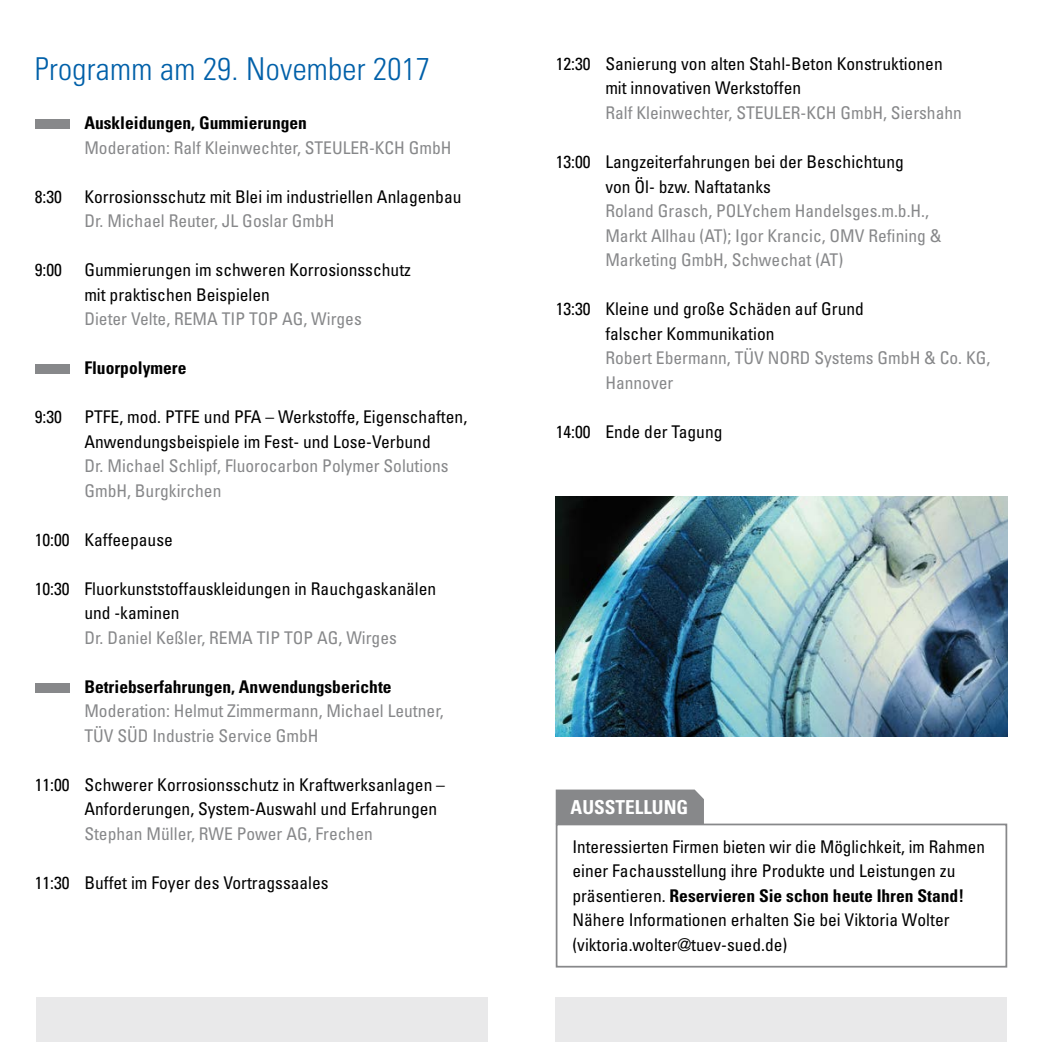
<style>
.page{position:relative;width:1042px;height:1042px;background:#fff}
.page>*{position:absolute;margin:0;border:0;box-sizing:border-box;transform-origin:0 0}
.t1{font:300 condensed 31.5px "Univers LT Std";letter-spacing:.01em;color:#0060a9}
.t2{font:700 condensed 19.25px "Univers LT Std";color:#fff}
.Copy{font:condensed 17.5px/24.5px "Univers LT Std";color:#000}
.Copy_grau{font:condensed 17.5px/24.5px "Univers LT Std";color:#87888a}
.Copy_hf{font:700 condensed 17.5px "Univers LT Std";color:#000}
.s1{font-weight:700}
</style>
<div class="page">
<div style="left:36px;top:997px;width:451px;height:45px;background:#e9e9ea"></div>
<div style="left:556px;top:997px;width:451px;height:45px;background:#e9e9ea"></div>
<div style="left:35px;top:119px;width:34px;height:10px;background:#87888a"></div>
<div style="left:35px;top:364px;width:34px;height:10px;background:#87888a"></div>
<div style="left:35px;top:683px;width:34px;height:10px;background:#87888a"></div>
<img style="left:556px;top:497px;width:451px;height:239px">
<div style="left:556px;top:823px;width:451px;height:144px;border:2px solid #87888a"></div>
<div style="left:556px;top:789px;width:148px;height:35px;background:#87888a"></div>
<p class="t1" style="left:35px;top:50px;width:397px">Programm am 29. November 2017</p>
<p class="Copy_hf" style="left:84px;top:112px;width:224px">Auskleidungen, Gummierungen</p>
<p class="Copy_grau" style="left:84px;top:135px;width:369px">Moderation: Ralf Kleinwechter, STEULER-KCH GmbH</p>
<p class="Copy" style="left:35px;top:184px;width:29px">8:30</p>
<p class="Copy" style="left:84px;top:184px;width:379px">Korrosionsschutz mit Blei im industriellen Anlagenbau</p>
<p class="Copy_grau" style="left:84px;top:208px;width:252px">Dr. Michael Reuter, JL Goslar GmbH</p>
<p class="Copy" style="left:35px;top:257px;width:29px">9:00</p>
<p class="Copy" style="left:84px;top:257px;width:328px">Gummierungen im schweren Korrosionsschutz mit praktischen Beispielen</p>
<p class="Copy_grau" style="left:84px;top:306px;width:279px">Dieter Velte, REMA TIP TOP AG, Wirges</p>
<p class="Copy_hf" style="left:84px;top:357px;width:104px">Fluorpolymere</p>
<p class="Copy" style="left:35px;top:404px;width:29px">9:30</p>
<p class="Copy" style="left:84px;top:404px;width:384px">PTFE, mod. PTFE und PFA – Werkstoffe, Eigenschaften,<br>Anwendungsbeispiele im Fest- und Lose-Verbund</p>
<p class="Copy_grau" style="left:84px;top:453px;width:366px">Dr. Michael Schlipf, Fluorocarbon Polymer Solutions<br>GmbH, Burgkirchen</p>
<p class="Copy" style="left:35px;top:527px;width:140px">10:00 Kaffeepause</p>
<p class="Copy" style="left:84px;top:576px;width:353px;text-indent:-50px">10:30 Fluorkunststoffauskleidungen in Rauchgaskanälen und -kaminen</p>
<p class="Copy_grau" style="left:84px;top:625px;width:314px">Dr. Daniel Keßler, REMA TIP TOP AG, Wirges</p>
<p class="Copy_hf" style="left:84px;top:676px;width:309px">Betriebserfahrungen, Anwendungsberichte</p>
<p class="Copy_grau" style="left:84px;top:698px;width:361px">Moderation: Helmut Zimmermann, Michael Leutner,<br>TÜV SÜD Industrie Service GmbH</p>
<p class="Copy" style="left:35px;top:772px;width:412px">11:00 Schwerer Korrosionsschutz in Kraftwerksanlagen –</p>
<p class="Copy" style="left:84px;top:796px;width:354px">Anforderungen, System-Auswahl und Erfahrungen</p>
<p class="Copy_grau" style="left:84px;top:821px;width:290px">Stephan Müller, RWE Power AG, Frechen</p>
<p class="Copy" style="left:35px;top:870px;width:295px">11:30 Buffet im Foyer des Vortragssaales</p>
<p class="Copy" style="left:605px;top:51px;width:339px;text-indent:-50px">12:30 Sanierung von alten Stahl-Beton Konstruktionen mit innovativen Werkstoffen</p>
<p class="Copy_grau" style="left:605px;top:100px;width:358px">Ralf Kleinwechter, STEULER-KCH GmbH, Siershahn</p>
<p class="Copy" style="left:605px;top:149px;width:300px;text-indent:-50px">13:00 Langzeiterfahrungen bei der Beschichtung von Öl- bzw. Naftatanks</p>
<p class="Copy_grau" style="left:605px;top:198px;width:338px">Roland Grasch, POLYchem Handelsges.m.b.H.,<br>Markt Allhau (AT); Igor Krancic, OMV Refining &amp;<br>Marketing GmbH, Schwechat (AT)</p>
<p class="Copy" style="left:605px;top:296px;width:260px;text-indent:-50px">13:30 Kleine und große Schäden auf Grund falscher Kommunikation</p>
<p class="Copy_grau" style="left:605px;top:345px;width:386px">Robert Ebermann, TÜV NORD Systems GmbH &amp; Co. KG,<br>Hannover</p>
<p class="Copy" style="left:556px;top:419px;width:168px">14:00 Ende der Tagung</p>
<p class="t2" style="left:570px;top:795px;width:119px">AUSSTELLUNG</p>
<p class="Copy" style="left:572px;top:834px;width:414px">Interessierten Firmen bieten wir die Möglichkeit, im Rahmen einer Fachausstellung ihre Produkte und Leistungen zu präsentieren. <span class="s1">Reservieren Sie schon heute Ihren Stand!</span></p>
<p class="Copy" style="left:572px;top:907px;width:379px">Nähere Informationen erhalten Sie bei Viktoria Wolter (viktoria.wolter@tuev-sued.de)</p>
</div>
